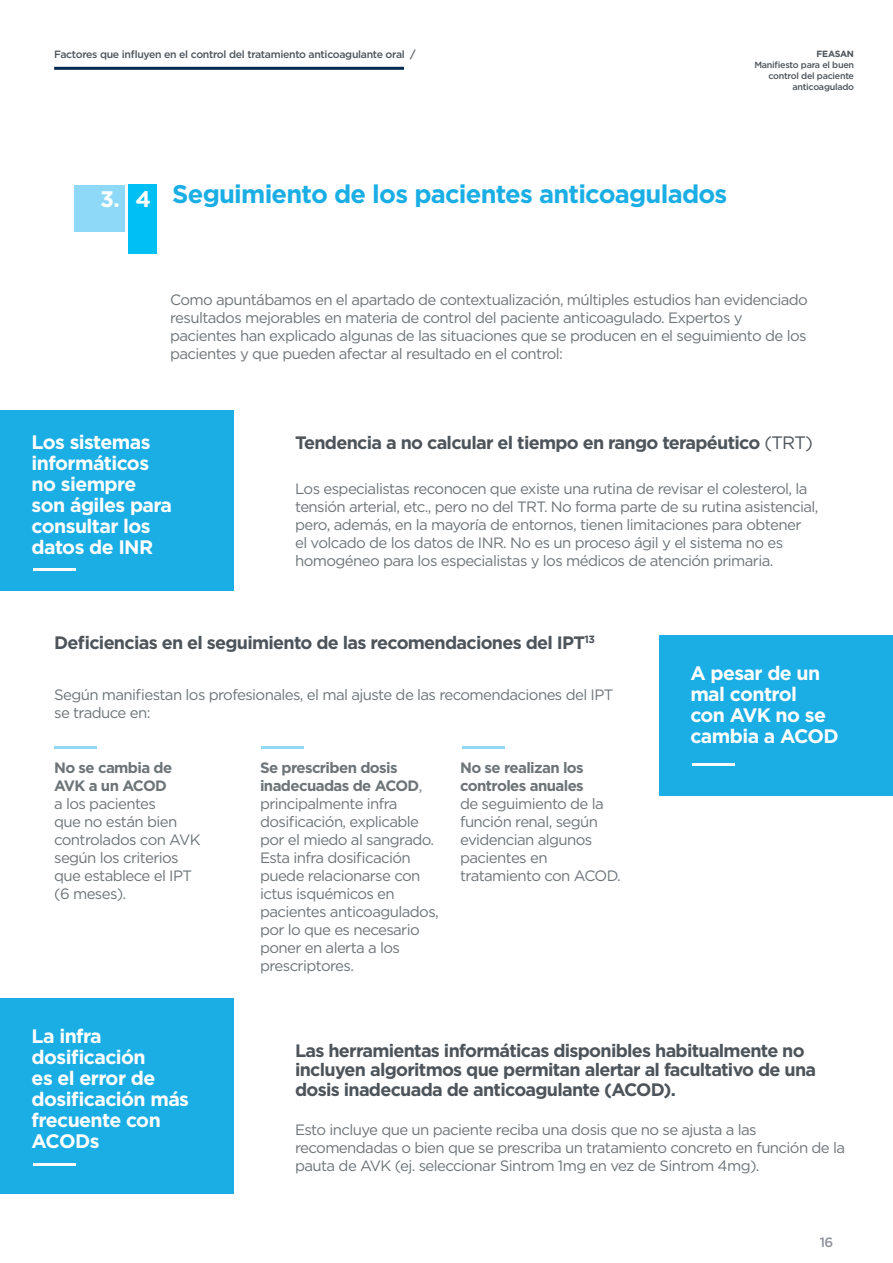
<style>
.page{position:relative;width:893px;height:1263px;background:#fff}
.page>*{position:absolute;margin:0;border:0;box-sizing:border-box;transform-origin:0 0}
.t1{font:700 25.5px "Gotham";letter-spacing:-.03em;color:#1aaee5}
.t2{font:700 22.5px "Gotham";color:#fff}
.t3{font:700 19.5px/21px "Gotham";letter-spacing:-.03em;color:#fff}
.t4{font:700 18px/19.5px "Gotham";letter-spacing:-.04em;color:#4d545a}
.t5{font:15px/18px "Gotham";letter-spacing:-.04em;color:#6d7478}
.t6{font:500 13.5px "Gotham";color:#8f939d}
.t7{font:500 10.5px "Gotham";letter-spacing:-.03em;color:#4d545a}
.t8{font:500 9px/10.8px "Gotham";letter-spacing:-.03em;color:#4d545a;text-align:right}
.t9{font:700 9px "Gotham";letter-spacing:-.03em;color:#4d545a}
.s1{font-weight:400}
.s2{font-weight:700}
</style>
<div class="page">
<hr style="left:54px;top:67px;width:350px;height:3px;background:#00294f">
<div style="left:74px;top:185px;width:51px;height:46px;background:#8ed9f8"></div>
<div style="left:128px;top:185px;width:28px;height:69px;background:#00bff3"></div>
<div style="left:0;top:410px;width:234px;height:181px;background:#1aaee5"></div>
<hr style="left:34px;top:569px;width:42px;height:2px;background:#fff">
<div style="left:659px;top:635px;width:234px;height:160px;background:#1aaee5"></div>
<hr style="left:692px;top:763px;width:43px;height:2px;background:#fff">
<hr style="left:54px;top:746px;width:43px;height:2px;background:#8ed9f8">
<hr style="left:261px;top:746px;width:43px;height:2px;background:#8ed9f8">
<hr style="left:462px;top:746px;width:43px;height:2px;background:#8ed9f8">
<div style="left:0;top:998px;width:234px;height:196px;background:#1aaee5"></div>
<hr style="left:34px;top:1163px;width:42px;height:2px;background:#fff">
<p class="t7" style="left:54px;top:48px;width:363px">Factores que influyen en el control del tratamiento anticoagulante oral /</p>
<p class="t9" style="left:817px;top:48px;width:39px">FEASAN</p>
<p class="t8" style="left:754px;top:59px;width:101px">Manifiesto para el buen control del paciente anticoagulado</p>
<p class="t2" style="left:100px;top:184px;width:21px">3.</p>
<p class="t2" style="left:135px;top:184px;width:17px">4</p>
<p class="t1" style="left:172px;top:177px;width:557px">Seguimiento de los pacientes anticoagulados</p>
<p class="t5" style="left:170px;top:290px;width:639px">Como apuntábamos en el apartado de contextualización, múltiples estudios han evidenciado resultados mejorables en materia de control del paciente anticoagulado. Expertos y pacientes han explicado algunas de las situaciones que se producen en el seguimiento de los pacientes y que pueden afectar al resultado en el control:</p>
<p class="t3" style="left:32px;top:431px;width:120px">Los sistemas</p>
<p class="t4" style="left:295px;top:433px;width:519px">Tendencia a no calcular el tiempo en rango terapéutico <span class="s1">(TRT)</span></p>
<p class="t3" style="left:32px;top:452px;width:142px">informáticos no siempre son ágiles para consultar los datos de INR</p>
<p class="t5" style="left:295px;top:480px;width:525px">Los especialistas reconocen que existe una rutina de revisar el colesterol, la tensión arterial, etc., pero no del TRT. No forma parte de su rutina asistencial, pero, además, en la mayoría de entornos, tienen limitaciones para obtener<br>el volcado de los datos de INR. No es un proceso ágil y el sistema no es homogéneo para los especialistas y los médicos de atención primaria.</p>
<p class="t4" style="left:54px;top:633px;width:542px">Deficiencias en el seguimiento de las recomendaciones del IPT<sup>13</sup></p>
<p class="t5" style="left:54px;top:686px;width:561px">Según manifiestan los profesionales, el mal ajuste de las recomendaciones del IPT se traduce en:</p>
<p class="t5" style="left:54px;top:758px;width:148px"><span class="s2">No se cambia de<br>AVK a un ACOD<br></span>a los pacientes<br>que no están bien controlados con AVK según los criterios que establece el IPT (6 meses).</p>
<p class="t5" style="left:260px;top:758px;width:176px"><span class="s2">Se prescriben dosis inadecuadas de ACOD</span>, principalmente infra dosificación, explicable por el miedo al sangrado.<br>Esta infra dosificación puede relacionarse con</p>
<p class="t5" style="left:260px;top:884px;width:180px">ictus isquémicos en pacientes anticoagulados, por lo que es necesario poner en alerta a los prescriptores.</p>
<p class="t5" style="left:460px;top:758px;width:145px"><span class="s2">No se realizan los controles anuales </span>de seguimiento de la función renal, según</p>
<p class="t5" style="left:460px;top:830px;width:162px">evidencian algunos pacientes en tratamiento con ACOD.</p>
<p class="t3" style="left:690px;top:662px;width:150px">A pesar de un mal control<br>con AVK no se cambia a ACOD</p>
<p class="t3" style="left:32px;top:1025px;width:159px">La infra dosificación<br>es el error de dosificación más frecuente con<br>ACODs</p>
<p class="t4" style="left:295px;top:1040px;width:523px">Las herramientas informáticas disponibles habitualmente no incluyen algoritmos que permitan alertar al facultativo de una dosis inadecuada de anticoagulante (ACOD).</p>
<p class="t5" style="left:295px;top:1120px;width:551px">Esto incluye que un paciente reciba una dosis que no se ajusta a las recomendadas o bien que se prescriba un tratamiento concreto en función de la pauta de AVK (ej. seleccionar Sintrom 1mg en vez de Sintrom 4mg).</p>
<p class="t6" style="left:820px;top:1233px;width:15px">16</p>
</div>
